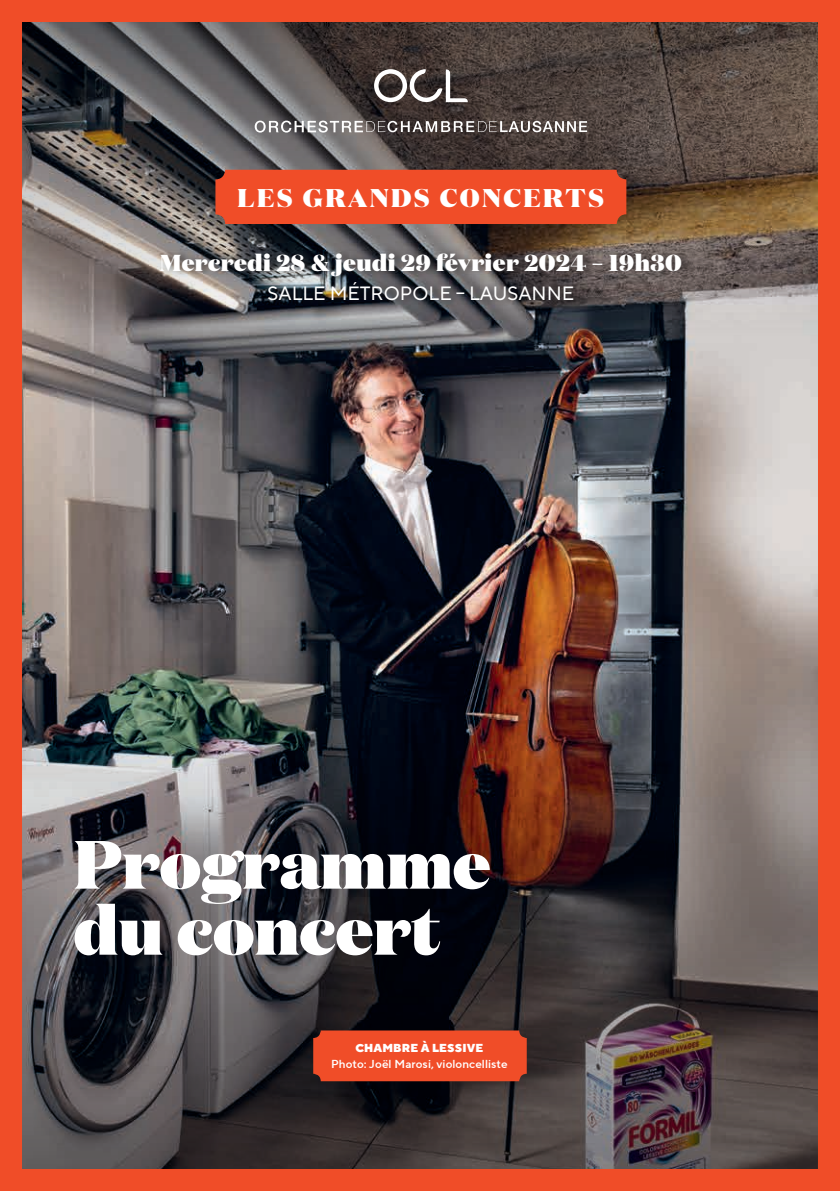
<style>
.page{position:relative;width:840px;height:1191px;background:#fff}
.page>*{position:absolute;margin:0;border:0;box-sizing:border-box;transform-origin:0 0}
.t1{font:900 68px/66px "Domaine Display";color:#fff}
.t2{font:900 25.6px "Domaine Display";letter-spacing:.1em;color:#fff}
.t3{font:900 23.2px "Domaine Display";letter-spacing:.02em;color:#fff}
.t4{font:19.2px "TT Norms Pro";color:#fff}
.t5{font:11.6px/16.6px "TT Norms Pro Variable";letter-spacing:.01em;color:#fff;text-align:center}
</style>
<div class="page">
<img style="left:23px;top:23px;width:793px;height:1145px">
<div style="left:0;top:0;width:839px;height:1191px;border:22px solid #f04d28"></div>
<h2 class="t2" style="left:237px;top:180px;width:367px">LES GRANDS CONCERTS</h2>
<h3 class="t3" style="left:160px;top:247px;width:523px">Mercredi 28 &amp; jeudi 29 février 2024 – 19h30</h3>
<h3 class="t4" style="left:267px;top:279px;width:308px">SALLE MÉTROPOLE – LAUSANNE</h3>
<h1 class="t1" style="left:74px;top:830px;width:418px">Programme du concert</h1>
<p class="t5" style="left:331px;top:1039px;width:178px">CHAMBRE À LESSIVE<br>Photo: Joël Marosi, violoncelliste</p>
</div>
